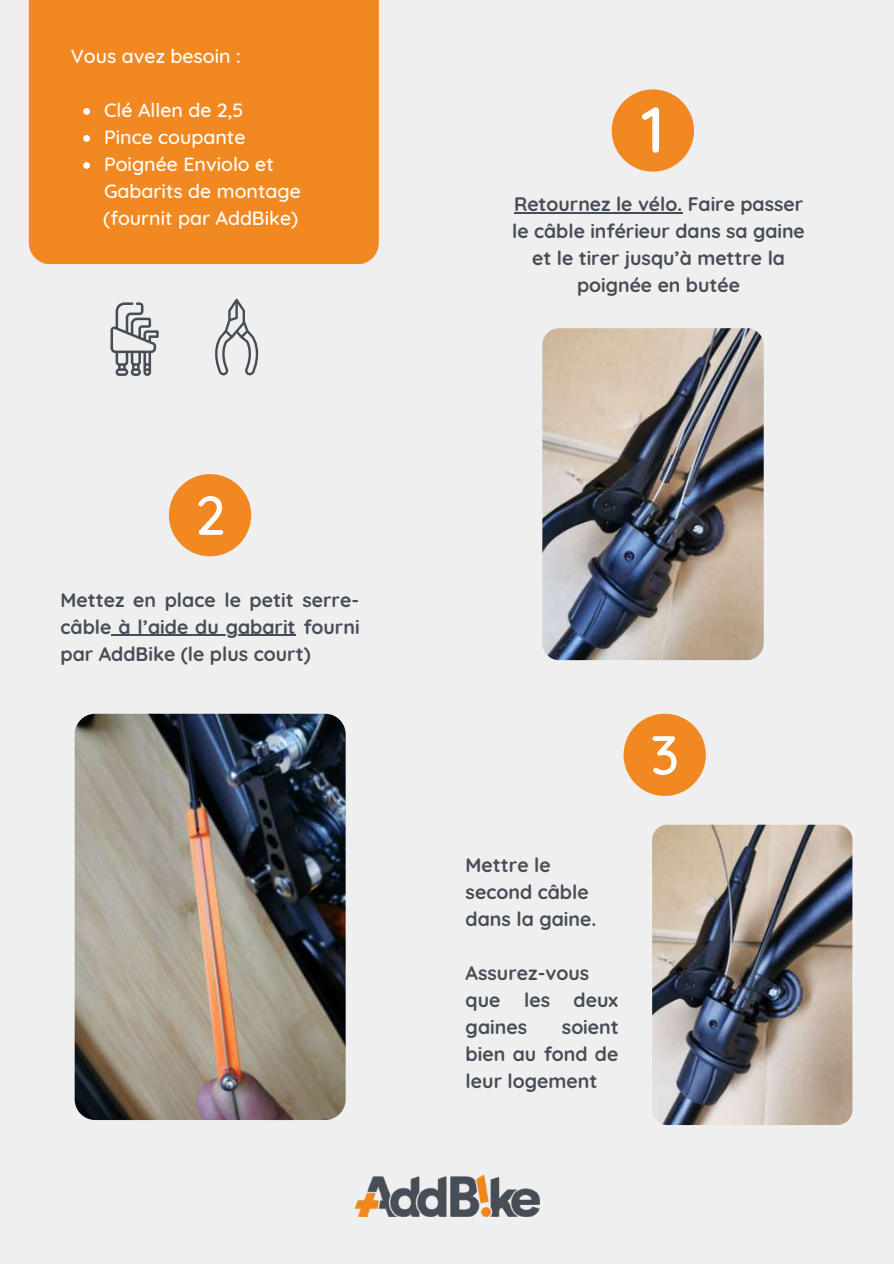
<style>
.page{position:relative;width:894px;height:1264px;background:#fff}
.page>*{position:absolute;margin:0;border:0;box-sizing:border-box;transform-origin:0 0}
.t1{font:500 64.8px "Quicksand";color:#fff}
.t2{font:500 54.6px "Quicksand";color:#fff}
.t3{font:700 19.5px/27px "Quicksand";color:#464d56;text-align:justify}
.t4{font:500 19.5px/27px "Quicksand";color:#fff}
</style>
<div class="page">
<div style="left:0;top:0;width:893px;height:1263px;background:#efefef"></div>
<div style="left:29px;top:0;width:350px;height:264px;background:#f18821"></div>
<svg style="left:110px;top:302px;width:49px;height:74px"></svg>
<div style="left:611px;top:89px;width:82px;height:83px;background:#f18821;border-radius:50%"></div>
<svg style="left:215px;top:299px;width:43px;height:76px"></svg>
<img style="left:542px;top:328px;width:221px;height:332px;border-radius:17px">
<div style="left:169px;top:474px;width:82px;height:82px;background:#f18821;border-radius:50%"></div>
<hr style="left:111px;top:634px;width:184px;height:2px;background:#464d56">
<img style="left:75px;top:713px;width:270px;height:406px;border-radius:21px">
<img style="left:355px;top:1175px;width:184px;height:41px">
<div style="left:623px;top:713px;width:82px;height:83px;background:#f18821;border-radius:50%"></div>
<img style="left:652px;top:824px;width:200px;height:301px;border-radius:15px">
<hr style="left:514px;top:212px;width:168px;height:1px;background:#464d56">
<svg style="left:83px;top:108px;width:7px;height:7px"></svg>
<svg style="left:83px;top:135px;width:7px;height:7px"></svg>
<svg style="left:83px;top:162px;width:7px;height:7px"></svg>
<p class="t4" style="left:71px;top:42px;width:171px">Vous avez besoin :</p>
<p class="t4" style="left:104px;top:96px;width:198px">Clé Allen de 2,5<br>Pince coupante<br>Poignée Enviolo et<br>Gabarits de montage</p>
<p class="t4" style="left:103px;top:204px;width:196px">(fournit par AddBike)</p>
<h2 class="t2" style="left:195px;top:480px;width:31px">2</h2>
<p class="t3" style="left:60px;top:586px;width:300px">Mettez en place le petit serre&shy;câble à l’aide du gabarit fourni par AddBike (le plus court)</p>
<h1 class="t1" style="left:641px;top:88px;width:24px">1</h1>
<p class="t3" style="left:512px;top:190px;width:294px;text-align:center">Retournez le vélo. Faire passer le câble inférieur dans sa gaine et le tirer jusqu’à mettre la poignée en butée</p>
<p class="t3" style="left:465px;top:851px;width:132px;text-align:left">Mettre le second câble dans la gaine.</p>
<p class="t3" style="left:465px;top:959px;width:154px;text-align:left">Assurez-vous que les deux gaines</p>
<p class="t3" style="left:465px;top:1013px;width:155px;text-indent:96px">soient bien au fond de leur logement</p>
<h2 class="t2" style="left:650px;top:719px;width:30px">3</h2>
</div>
